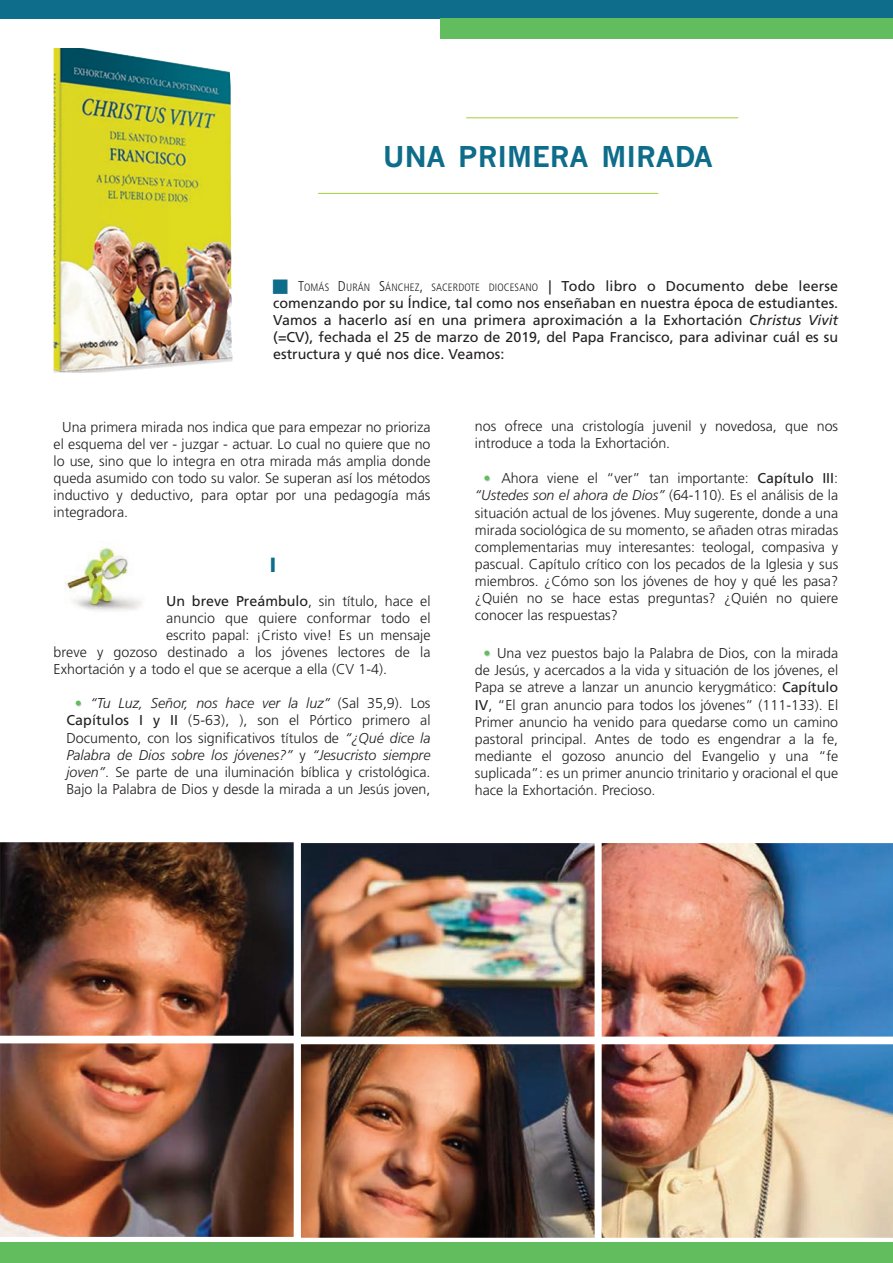
<style>
.page{position:relative;width:893px;height:1263px;background:#fff}
.page>*{position:absolute;margin:0;border:0;box-sizing:border-box;transform-origin:0 0}
.t1{font:700 28.2px "News Gothic";color:#0d6d8a}
.t2{font:700 21px "Gill Sans";color:#0d6d8a}
.t3{font:300 14.25px/17.1px "Frutiger LT Std";color:#231f20;text-align:justify}
.t4{font:14.25px/17.1px "Frutiger LT Std";color:#231f20;text-align:justify}
.t5{font:300 condensed 10.65px "Frutiger LT Std";letter-spacing:.015em;color:#231f20}
.s1{font-size:14.25px}
.s2{font-weight:400;font-stretch:normal;font-size:14.25px}
.s3{font-style:italic}
.s4{font-weight:400}
.s5{font-weight:400;color:#61bd5d}
</style>
<div class="page">
<hr style="left:466px;top:118px;width:272px;height:1px;background:#a5cd3a">
<hr style="left:318px;top:193px;width:340px;height:1px;background:#a5cd3a">
<img style="left:65px;top:547px;width:77px;height:64px">
<img style="left:0;top:842px;width:893px;height:396px">
<div style="left:0;top:1243px;width:893px;height:20px;background:#61bd5d"></div>
<div style="left:0;top:0;width:893px;height:19px;background:#0d6d8a"></div>
<div style="left:440px;top:18px;width:453px;height:21px;background:#61bd5d"></div>
<img style="left:54px;top:48px;width:179px;height:325px">
<h1 class="t1" style="left:383px;top:141px;width:331px">UNA PRIMERA MIRADA</h1>
<p class="t5" style="left:298px;top:283px;width:541px"><span class="s1">T</span>OMÁS <span class="s1">D</span>URÁN <span class="s1">S</span>ÁNCHEZ<span class="s1">,</span> SACERDOTE DIOCESANO <span class="s2">| Todo libro o Documento debe leerse</span></p>
<p class="t4" style="left:273px;top:295px;width:566px">comenzando por su Índice, tal como nos enseñaban en nuestra época de estudiantes.<br>Vamos a hacerlo así en una primera aproximación a la Exhortación <span class="s3">Christus Vivit </span>(=CV), fechada el 25 de marzo de 2019, del Papa Francisco, para adivinar cuál es su estructura y qué nos dice. Veamos:</p>
<p class="t3" style="left:54px;top:419px;width:378px;text-indent:9px">Una primera mirada nos indica que para empezar no prioriza el esquema del ver - juzgar - actuar. Lo cual no quiere que no lo use, sino que lo integra en otra mirada más amplia donde queda asumido con todo su valor. Se superan así los métodos inductivo y deductivo, para optar por una pedagogía más integradora.</p>
<h2 class="t2" style="left:270px;top:553px;width:8px">I</h2>
<p class="t3" style="left:166px;top:593px;width:266px"><span class="s4">Un breve Preámbulo</span>, sin título, hace el</p>
<p class="t3" style="left:166px;top:610px;width:266px">anuncio que quiere conformar todo el</p>
<p class="t3" style="left:166px;top:627px;width:266px">escrito papal: ¡Cristo vive! Es un mensaje</p>
<p class="t3" style="left:54px;top:645px;width:378px">breve y gozoso destinado a los jóvenes lectores de la</p>
<p class="t3" style="left:54px;top:662px;width:335px">Exhortación y a todo el que se acerque a ella (CV 1-4).</p>
<p class="t3" style="left:66px;top:696px;width:366px;text-align:center"><span class="s5">•</span> <span class="s3">“Tu Luz, Señor, nos hace ver la luz”</span> (Sal 35,9). Los <span class="s4">Capítulos I y II</span> (5-63), ), son el Pórtico primero al Documento, con los significativos títulos de <span class="s3">“¿Qué dice la Palabra de Dios sobre los jóvenes?”</span> y <span class="s3">“Jesucristo siempre joven”</span>. Se parte de una iluminación bíblica y cristológica.<br>Bajo la Palabra de Dios y desde la mirada a un Jesús joven,</p>
<p class="t3" style="left:475px;top:419px;width:365px">nos ofrece una cristología juvenil y novedosa, que nos introduce a toda la Exhortación.</p>
<p class="t3" style="left:475px;top:471px;width:365px;text-indent:8px"><span class="s5">•</span> Ahora viene el “ver” tan importante: <span class="s4">Capítulo III</span>: <span class="s3">“Ustedes son el ahora de Dios”</span> (64-110). Es el análisis de la situación actual de los jóvenes. Muy sugerente, donde a una mirada sociológica de su momento, se añaden otras miradas complementarias muy interesantes: teologal, compasiva y pascual. Capítulo crítico con los pecados de la Iglesia y sus miembros. ¿Cómo son los jóvenes de hoy y qué les pasa? ¿Quién no se hace estas preguntas? ¿Quién no quiere conocer las respuestas?</p>
<p class="t3" style="left:475px;top:646px;width:365px;text-indent:8px"><span class="s5">•</span> Una vez puestos bajo la Palabra de Dios, con la mirada de Jesús, y acercados a la vida y situación de los jóvenes, el Papa se atreve a lanzar un anuncio kerygmático: <span class="s4">Capítulo IV</span>, “El gran anuncio para todos los jóvenes” (111-133). El Primer anuncio ha venido para quedarse como un camino pastoral principal. Antes de todo es engendrar a la fe, mediante el gozoso anuncio del Evangelio y una “fe suplicada”: es un primer anuncio trinitario y oracional el que hace la Exhortación. Precioso.</p>
</div>
